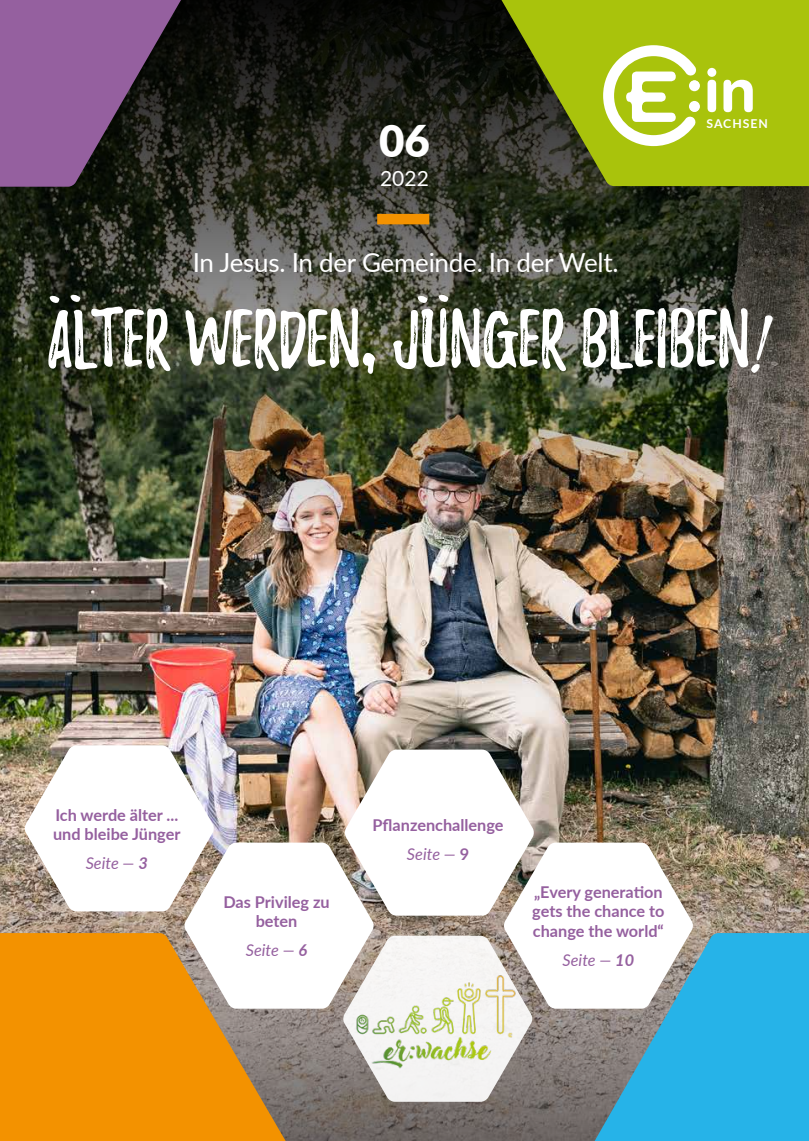
<style>
.page{position:relative;width:809px;height:1141px;background:#fff}
.page>*{position:absolute;margin:0;border:0;box-sizing:border-box;transform-origin:0 0}
.t1{font:71.75px "Playlist Caps";letter-spacing:-.015em;color:#fff}
.t2{font:900 43.75px "Lato";color:#fff}
.t3{font:26.25px "Lato";letter-spacing:-.01em;color:#fff}
.t4{font:21px "Lato";color:#fff}
.t5{font:700 16.28px/19.2px "Lato";color:#95609f;text-align:center}
.t6{font:italic 16.28px "Lato";color:#95609f}
.t7{font:700 12.25px "Lato";letter-spacing:.08em;color:#fff}
.s1{font-family:"Playlist Script"}
.s2{font-weight:700}
.s3{font-weight:400;font-style:italic}
</style>
<div class="page">
<img style="left:0;top:546px;width:809px;height:282px">
<svg style="left:0;top:828px;width:809px;height:313px;background:#867a6c"></svg>
<img style="left:0;top:0;width:809px;height:546px">
<div style="left:587px;top:933px;width:222px;height:208px;background:#26b3e8"></div>
<svg style="left:0;top:0;width:188px;height:187px;background:#6c4972"></svg>
<div style="left:0;top:933px;width:293px;height:208px;background:#f39200"></div>
<div style="left:377px;top:214px;width:52px;height:10px;background:#f39200"></div>
<svg style="left:494px;top:0;width:315px;height:186px;background:#879a11"></svg>
<svg style="left:603px;top:45px;width:149px;height:101px"></svg>
<div style="left:689px;top:80px;width:11px;height:11px;background:#fff;border-radius:50%"></div>
<div style="left:689px;top:101px;width:11px;height:11px;background:#fff;border-radius:50%"></div>
<img style="left:24px;top:745px;width:669px;height:357px">
<img style="left:348px;top:973px;width:175px;height:98px">
<svg style="left:417px;top:294px;width:31px;height:10px"></svg>
<svg style="left:49px;top:294px;width:31px;height:10px"></svg>
<h2 class="t2" style="left:379px;top:108px;width:52px">06</h2>
<p class="t4" style="left:380px;top:163px;width:50px">2022</p>
<p class="t7" style="left:706px;top:115px;width:63px">SACHSEN</p>
<h3 class="t3" style="left:193px;top:244px;width:427px">In Jesus. In der Gemeinde. In der Welt.</h3>
<h1 class="t1" style="left:47px;top:306px;width:718px">ALTER WERDEN, JUNGER BLEIBEN<span class="s1">!</span></h1>
<p class="t5" style="left:53px;top:805px;width:129px;text-align:left">Ich werde älter ... und bleibe Jünger</p>
<p class="t6" style="left:86px;top:852px;width:64px">Seite — <span class="s2">3</span></p>
<p class="t5" style="left:223px;top:891px;width:108px">Das Privileg zu beten</p>
<p class="t6" style="left:246px;top:938px;width:63px">Seite — <span class="s2">6</span></p>
<p class="t5" style="left:372px;top:810px;width:133px;line-height:28.9px">Pflanzenchallenge<br><span class="s3">Seite —</span> 9</p>
<p class="t5" style="left:532px;top:882px;width:134px;text-align:justify">„Every generation gets the chance to change the world“</p>
<p class="t6" style="left:562px;top:948px;width:73px">Seite — <span class="s2">10</span></p>
</div>
